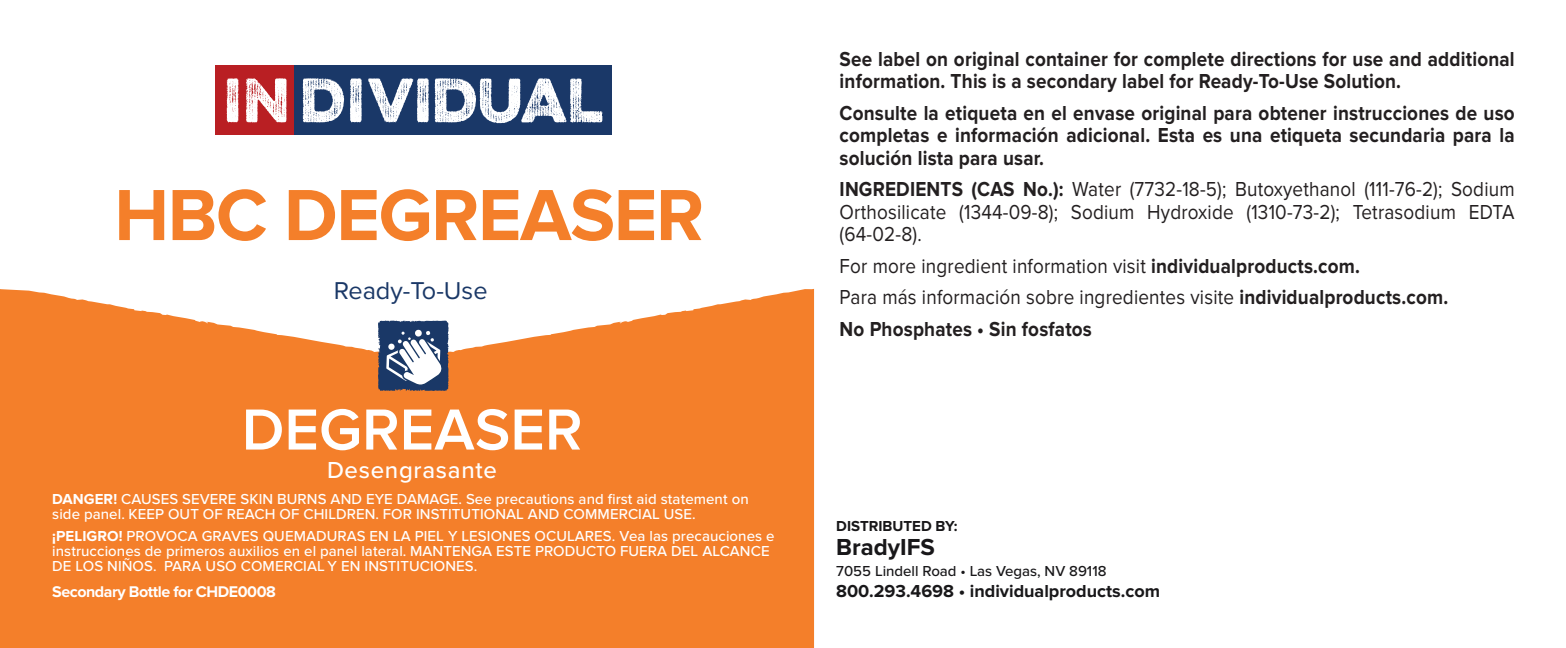
<style>
.page{position:relative;width:1566px;height:648px;background:#fff}
.page>*{position:absolute;margin:0;border:0;box-sizing:border-box;transform-origin:0 0}
.t1{font:700 75px "Proxima Nova";letter-spacing:-.02em;color:#f47f2a}
.t2{font:600 60px "Proxima Nova";color:#fff}
.t3{font:25.2px "Proxima Nova";color:#1a3867}
.t4{font:500 24px "Proxima Nova";letter-spacing:.03em;color:#fff}
.t5{font:700 24px "Proxima Nova";color:#181719}
.t6{font:21px/22.5px "Proxima Nova";letter-spacing:.01em;color:#231f20;text-align:justify;scale:.9 1}
.t7{font:700 21px/22.5px "Proxima Nova";letter-spacing:.01em;color:#231f20;scale:.9 1}
.t8{font:700 18px "Proxima Nova";color:#181719}
.t9{font:700 16.2px "Proxima Nova";letter-spacing:-.03em;color:#fff}
.t10{font:500 15px/15px "Proxima Nova";letter-spacing:.005em;color:#fff}
.t11{font:500 15px "Proxima Nova";color:#181719}
.t12{font:700 15px "Proxima Nova";color:#181719}
.s1{font-weight:700}
</style>
<div class="page">
<div style="left:0;top:289px;width:814px;height:359px;background:#f47f2a"></div>
<svg style="left:28px;top:65px;width:787px;height:555px;fill:#f47f2a"></svg>
<h1 class="t1" style="left:114px;top:172px;width:591px">HBC DEGREASER</h1>
<h3 class="t3" style="left:334px;top:276px;width:155px">Ready-To-Use</h3>
<h2 class="t2" style="left:242px;top:395px;width:342px">DEGREASER</h2>
<h3 class="t4" style="left:327px;top:456px;width:172px">Desengrasante</h3>
<p class="t10" style="left:52px;top:492px;width:698px"><span class="s1">DANGER!</span> CAUSES SEVERE SKIN BURNS AND EYE DAMAGE. See precautions and first aid statement on side panel. KEEP OUT OF REACH OF CHILDREN. FOR INSTITUTIONAL AND COMMERCIAL USE.</p>
<p class="t10" style="left:52px;top:529px;width:724px"><span class="s1">¡PELIGRO!</span> PROVOCA GRAVES QUEMADURAS EN LA PIEL Y LESIONES OCULARES. Vea las precauciones e instrucciones de primeros auxilios en el panel lateral. MANTENGA ESTE PRODUCTO FUERA DEL ALCANCE<br>DE LOS NIÑOS. PARA USO COMERCIAL Y EN INSTITUCIONES.</p>
<p class="t9" style="left:52px;top:582px;width:225px">Secondary Bottle for CHDE0008</p>
<h3 class="t7" style="left:840px;top:48px;width:752px">See label on original container for complete directions for use and additional information. This is a secondary label for Ready-To-Use Solution.</h3>
<h3 class="t7" style="left:840px;top:102px;width:752px;text-align:justify">Consulte la etiqueta en el envase original para obtener instrucciones de uso completas e información adicional. Esta es una etiqueta secundaria para la solución lista para usar.</h3>
<h3 class="t6" style="left:840px;top:178px;width:752px"><span class="s1">INGREDIENTS (CAS No.):</span> Water (7732-18-5); Butoxyethanol (111-76-2); Sodium Orthosilicate (1344-09-8); Sodium Hydroxide (1310-73-2); Tetrasodium EDTA (64-02-8).</h3>
<h3 class="t6" style="left:840px;top:250px;width:678px;line-height:31.5px;text-align:left">For more ingredient information visit <span class="s1">individualproducts.com.<br></span>Para más información sobre ingredientes visite <span class="s1">individualproducts.com.<br>No Phosphates • Sin fosfatos</span></h3>
<p class="t12" style="left:836px;top:517px;width:123px">DISTRIBUTED BY:</p>
<h3 class="t5" style="left:836px;top:533px;width:100px">BradyIFS</h3>
<p class="t11" style="left:836px;top:562px;width:272px">7055 Lindell Road • Las Vegas, NV 89118</p>
<p class="t8" style="left:836px;top:580px;width:325px">800.293.4698 • individualproducts.com</p>
</div>
